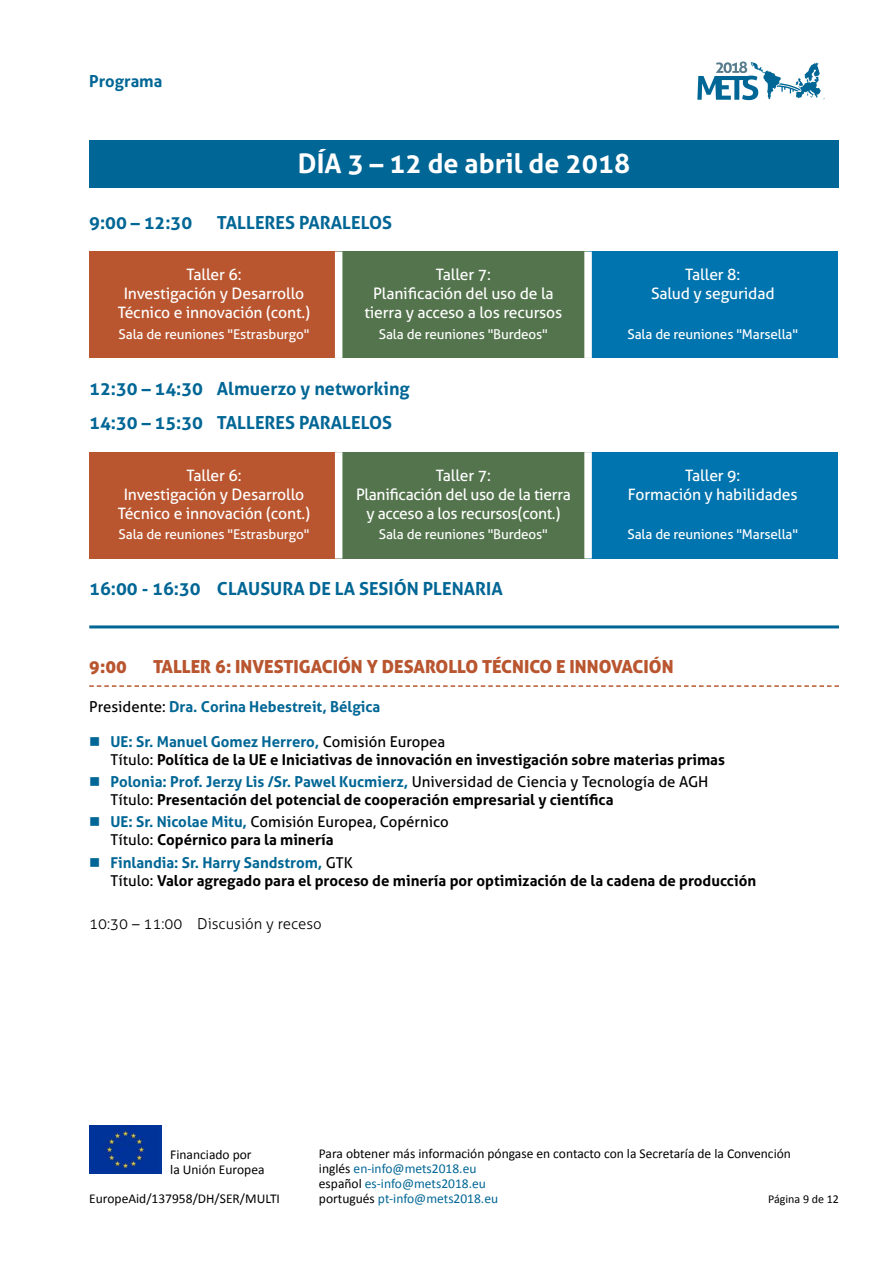
<style>
.page{position:relative;width:893px;height:1263px;background:#fff}
.page>*{position:absolute;margin:0;border:0;box-sizing:border-box;transform-origin:0 0}
.t1{font:700 27px "Aller";color:#fff}
.t2{font:700 18px/34.3px "Aller";color:#006695}
.t3{font:18px "Aller Display";color:#b95630}
.t4{font:700 16.5px "Aller";color:#006695}
.t5{font:15.75px/18.9px "Aller";letter-spacing:-.01em;color:#fff;text-align:center}
.t6{font:700 15px/18px "Aller";color:#000}
.t7{font:15px/18px "Aller";color:#000}
.t8{font:700 15px "Aller";color:#006695}
.t9{font:300 15px "Aller";color:#000}
.t10{font:13.5px/15px "Calibri";color:#000}
.t11{font:13.5px "Aller";letter-spacing:-.01em;color:#fff}
.t12{font:12px "Calibri";color:#000}
.s1{font-weight:400;color:#000}
.s2{color:#006695}
.s3{font-weight:400}
.s4{font-weight:700;color:#006695}
.s5{font-weight:700}
</style>
<div class="page">
<img style="left:89px;top:1125px;width:73px;height:49px">
<svg style="left:697px;top:61px;width:128px;height:39px"></svg>
<div style="left:89px;top:140px;width:750px;height:48px;background:#006695"></div>
<hr style="left:89px;top:625px;width:750px;height:3px;background:#006695">
<svg style="left:89px;top:685px;width:750px;height:2px"></svg>
<div style="left:89px;top:252px;width:250px;height:106px;background:#b95630"></div>
<div style="left:339px;top:252px;width:249px;height:106px;background:#53744c"></div>
<div style="left:588px;top:252px;width:249px;height:106px;background:#0074ae"></div>
<div style="left:335px;top:252px;width:7px;height:106px;background:#fff"></div>
<div style="left:584px;top:252px;width:8px;height:106px;background:#fff"></div>
<div style="left:89px;top:452px;width:250px;height:106px;background:#b95630"></div>
<div style="left:339px;top:452px;width:249px;height:106px;background:#53744c"></div>
<div style="left:588px;top:452px;width:249px;height:106px;background:#0074ae"></div>
<div style="left:335px;top:452px;width:7px;height:106px;background:#fff"></div>
<div style="left:584px;top:452px;width:8px;height:106px;background:#fff"></div>
<p class="t4" style="left:89px;top:71px;width:75px">Programa</p>
<h1 class="t1" style="left:298px;top:147px;width:334px">DÍA 3 – 12 de abril de 2018</h1>
<p class="t2" style="left:89px;top:205px;width:104px">9:00 – 12:30</p>
<p class="t2" style="left:217px;top:205px;width:177px">TALLERES PARALELOS</p>
<p class="t5" style="left:118px;top:265px;width:194px">Taller 6:<br>Investigación y Desarrollo<br>Técnico e innovación (cont.)</p>
<p class="t11" style="left:119px;top:325px;width:192px">Sala de reuniones "Estrasburgo"</p>
<p class="t5" style="left:364px;top:265px;width:199px">Taller 7:<br>Planificación del uso de la tierra y acceso a los recursos</p>
<p class="t11" style="left:379px;top:325px;width:171px">Sala de reuniones "Burdeos"</p>
<p class="t2" style="left:89px;top:371px;width:322px">12:30 – 14:30 Almuerzo y networking<br>14:30 – 15:30 TALLERES PARALELOS</p>
<p class="t5" style="left:118px;top:466px;width:194px">Taller 6:<br>Investigación y Desarrollo<br>Técnico e innovación (cont.)</p>
<p class="t11" style="left:119px;top:526px;width:192px">Sala de reuniones "Estrasburgo"</p>
<p class="t5" style="left:356px;top:466px;width:216px">Taller 7:<br>Planificación del uso de la tierra y acceso a los recursos(cont.)</p>
<p class="t11" style="left:379px;top:526px;width:171px">Sala de reuniones "Burdeos"</p>
<p class="t2" style="left:89px;top:572px;width:415px">16:00 - 16:30 CLAUSURA DE LA SESIÓN PLENARIA</p>
<p class="t5" style="left:651px;top:265px;width:125px">Taller 8:<br>Salud y seguridad</p>
<p class="t11" style="left:627px;top:325px;width:172px">Sala de reuniones "Marsella"</p>
<p class="t5" style="left:628px;top:466px;width:171px">Taller 9:<br>Formación y habilidades</p>
<p class="t11" style="left:627px;top:526px;width:172px">Sala de reuniones "Marsella"</p>
<p class="t3" style="left:89px;top:655px;width:39px">9:00</p>
<p class="t3" style="left:153px;top:655px;width:522px">TALLER 6: INVESTIGACIÓN Y DESAROLLO TÉCNICO E INNOVACIÓN</p>
<p class="t8" style="left:89px;top:697px;width:293px"><span class="s1">Presidente:</span> Dra. Corina Hebestreit, Bélgica</p>
<p class="t6" style="left:111px;top:732px;width:616px"><span class="s2">UE: Sr. Manuel Gomez Herrero,</span> <span class="s3">Comisión Europea<br>Título:</span> Política de la UE e Iniciativas de innovación en investigación sobre materias primas</p>
<p class="t6" style="left:111px;top:773px;width:599px"><span class="s2">Polonia: Prof. Jerzy Lis /Sr. Pawel Kucmierz,</span> <span class="s3">Universidad de Ciencia y Tecnología de AGH<br>Título:</span> Presentación del potencial de cooperación empresarial y científica</p>
<p class="t7" style="left:111px;top:813px;width:340px"><span class="s4">UE: Sr. Nicolae Mitu,</span> Comisión Europea, Copérnico<br>Título: <span class="s5">Copérnico para la minería</span></p>
<p class="t6" style="left:111px;top:853px;width:647px"><span class="s2">Finlandia: Sr. Harry Sandstrom,</span> <span class="s3">GTK<br>Título:</span> Valor agregado para el proceso de minería por optimización de la cadena de producción</p>
<p class="t9" style="left:89px;top:915px;width:234px">10:30 – 11:00 Discusión y receso</p>
<p class="t10" style="left:170px;top:1147px;width:96px">Financiado por<br>la Unión Europea</p>
<p class="t10" style="left:319px;top:1146px;width:474px">Para obtener más información póngase en contacto con la Secretaría de la Convención inglés <span class="s2">en-info@mets2018.eu<br></span>español <span class="s2">es-info@mets2018.eu<br></span>portugués <span class="s2">pt-info@mets2018.eu</span></p>
<p class="t10" style="left:89px;top:1191px;width:192px">EuropeAid/137958/DH/SER/MULTI</p>
<p class="t12" style="left:768px;top:1192px;width:72px">Página 9 de 12</p>
</div>
